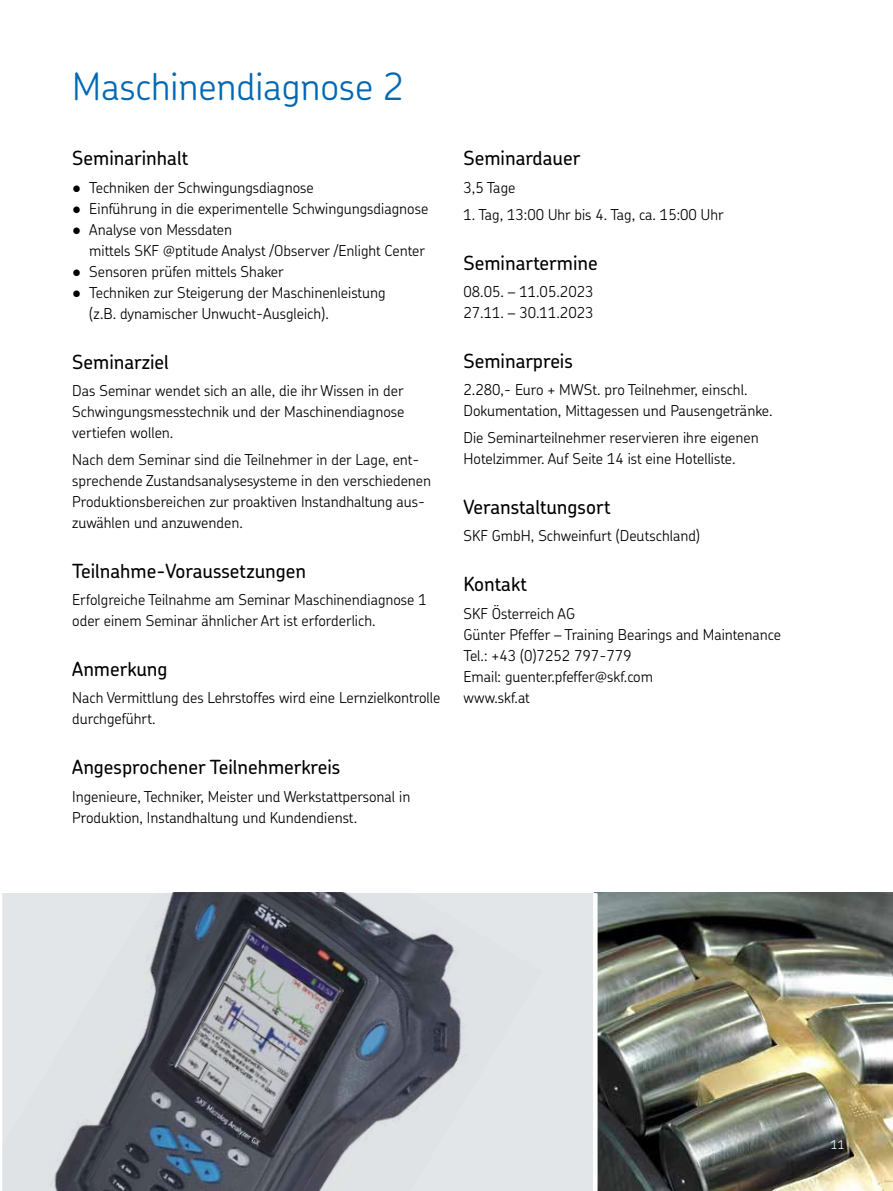
<style>
.page{position:relative;width:893px;height:1191px;background:#fff}
.page>*{position:absolute;margin:0;border:0;box-sizing:border-box;transform-origin:0 0}
.t1{font:300 37.5px "SKF Chevin OT";color:#0069b4}
.t2{font:500 19.5px "SKF Chevin OT";color:#000}
.t3{font:300 15px/21px "SKF Chevin OT";color:#000}
.t4{font:300 12px "SKF Chevin OT";color:#fff}
.s1{font-family:"Verdana";font-weight:400}
</style>
<div class="page">
<img style="left:595px;top:892px;width:298px;height:299px">
<div style="left:0;top:893px;width:595px;height:298px;background:#e3e6e9"></div>
<img style="left:50px;top:892px;width:414px;height:299px">
<div style="left:593px;top:893px;width:5px;height:298px;background:#fff"></div>
<hr style="left:0;top:893px;width:2px;height:298px;background:#fff">
<h1 class="t1" style="left:72px;top:65px;width:333px">Maschinendiagnose 2</h1>
<h2 class="t2" style="left:72px;top:149px;width:118px">Seminarinhalt</h2>
<p class="t3" style="left:72px;top:177px;width:357px"><span class="s1">ï</span> Techniken der Schwingungsdiagnose<br><span class="s1">ï</span> Einführung in die experimentelle Schwingungsdiagnose <span class="s1">ï</span> Analyse von Messdaten</p>
<p class="t3" style="left:89px;top:240px;width:337px">mittels SKF @ptitude Analyst /Observer /Enlight Center</p>
<p class="t3" style="left:72px;top:261px;width:213px"><span class="s1">ï</span> Sensoren prüfen mittels Shaker</p>
<p class="t3" style="left:72px;top:282px;width:315px"><span class="s1">ï</span> Techniken zur Steigerung der Maschinenleistung</p>
<p class="t3" style="left:89px;top:303px;width:241px">(z.B. dynamischer Unwucht-Ausgleich).</p>
<h2 class="t2" style="left:72px;top:352px;width:98px">Seminarziel</h2>
<p class="t3" style="left:72px;top:380px;width:334px;text-align:justify">Das Seminar wendet sich an alle, die ihr Wissen in der Schwingungsmesstechnik und der Maschinendiagnose vertiefen wollen.</p>
<p class="t3" style="left:72px;top:449px;width:360px">Nach dem Seminar sind die Teilnehmer in der Lage, ent&shy;sprechende Zustandsanalysesysteme in den verschiedenen Produktionsbereichen zur proaktiven Instandhaltung aus&shy;zuwählen und anzuwenden.</p>
<h2 class="t2" style="left:72px;top:562px;width:235px">Teilnahme-Voraussetzungen</h2>
<p class="t3" style="left:72px;top:589px;width:356px">Erfolgreiche Teilnahme am Seminar Maschinendiagnose 1 oder einem Seminar ähnlicher Art ist erforderlich.</p>
<h2 class="t2" style="left:72px;top:660px;width:97px">Anmerkung</h2>
<p class="t3" style="left:72px;top:687px;width:370px">Nach Vermittlung des Lehrstoffes wird eine Lernzielkontrolle durchgeführt.</p>
<h2 class="t2" style="left:72px;top:758px;width:270px">Angesprochener Teilnehmerkreis</h2>
<p class="t3" style="left:72px;top:785px;width:340px">Ingenieure, Techniker, Meister und Werkstattpersonal in<br>Produktion, Instandhaltung und Kundendienst.</p>
<h2 class="t2" style="left:463px;top:149px;width:118px">Seminardauer</h2>
<p class="t3" style="left:463px;top:177px;width:53px">3,5 Tage</p>
<p class="t3" style="left:463px;top:204px;width:262px">1. Tag, 13:00 Uhr bis 4. Tag, ca. 15:00 Uhr</p>
<h2 class="t2" style="left:463px;top:253px;width:136px">Seminartermine</h2>
<p class="t3" style="left:463px;top:281px;width:132px">08.05. – 11.05.2023<br>27.11. – 30.11.2023</p>
<h2 class="t2" style="left:463px;top:352px;width:111px">Seminarpreis</h2>
<p class="t3" style="left:463px;top:379px;width:310px">2.280,- Euro + MWSt. pro Teilnehmer, einschl.<br>Dokumentation, Mittagessen und Pausengetränke.</p>
<p class="t3" style="left:463px;top:427px;width:297px">Die Seminarteilnehmer reservieren ihre eigenen<br>Hotelzimmer. Auf Seite 14 ist eine Hotelliste.</p>
<h2 class="t2" style="left:463px;top:498px;width:149px">Veranstaltungsort</h2>
<p class="t3" style="left:463px;top:525px;width:238px">SKF GmbH, Schweinfurt (Deutschland)</p>
<h2 class="t2" style="left:463px;top:575px;width:65px">Kontakt</h2>
<p class="t3" style="left:463px;top:602px;width:319px">SKF Österreich AG<br>Günter Pfeffer – Training Bearings and Maintenance<br>Tel.: +43 (0)7252 797-779<br>Email: guenter.pfeffer@skf.com<br>www.skf.at</p>
<p class="t4" style="left:831px;top:1137px;width:15px">11</p>
</div>
